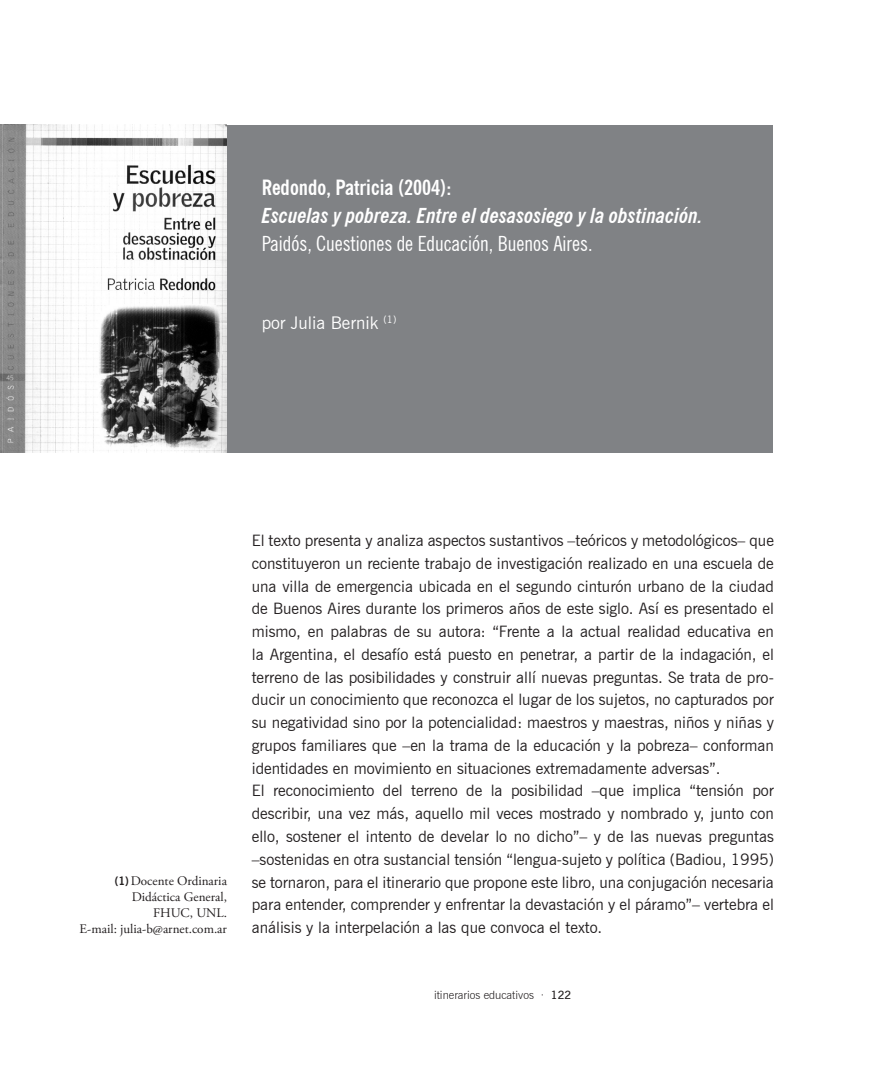
<style>
.page{position:relative;width:893px;height:1067px;background:#fff}
.page>*{position:absolute;margin:0;border:0;box-sizing:border-box;transform-origin:0 0}
.t1{font:italic 700 condensed 21px "News Gothic BT";color:#fff}
.t2{font:condensed 21px "News Gothic BT";color:#fff}
.t3{font:700 condensed 21px "News Gothic BT";color:#fff}
.t4{font:17.5px "News Gothic BT";color:#fff}
.t5{font:15.75px/22.8px "News Gothic BT";color:#231f20}
.t6{font:13.12px/15.8px "Adobe Garamond Pro";color:#231f20;text-align:right}
.t7{font:300 11.38px "News Gothic BT";color:#231f20}
.s1{font-family:"News Gothic BT";font-weight:700;font-size:11.38px}
.s2{font-weight:600}
</style>
<div class="page">
<div style="left:70px;top:125px;width:703px;height:328px;background:#808285"></div>
<img style="left:0;top:125px;width:227px;height:328px">
<h1 class="t3" style="left:262px;top:175px;width:191px">Redondo, Patricia (2004):</h1>
<h1 class="t1" style="left:262px;top:203px;width:442px">Escuelas y pobreza. Entre el desasosiego y la obstinación.</h1>
<h1 class="t2" style="left:262px;top:231px;width:332px">Paidós, Cuestiones de Educación, Buenos Aires.</h1>
<p class="t4" style="left:262px;top:312px;width:136px">por Julia Bernik <sup>(1)</sup></p>
<p class="t6" style="left:80px;top:873px;width:149px"><span class="s1">(1)</span> Docente Ordinaria<br>Didáctica General,<br>FHUC, UNL.<br>E-mail: julia-b@arnet.com.ar</p>
<p class="t5" style="left:252px;top:529px;width:524px">El texto presenta y analiza aspectos sustantivos –teóricos y metodológicos– que constituyeron un reciente trabajo de investigación realizado en una escuela de una villa de emergencia ubicada en el segundo cinturón urbano de la ciudad de Buenos Aires durante los primeros años de este siglo. Así es presentado el mismo, en palabras de su autora: “Frente a la actual realidad educativa en la Argentina, el desafío está puesto en penetrar, a partir de la indagación, el terreno de las posibilidades y construir allí nuevas preguntas. Se trata de pro&shy;ducir un conocimiento que reconozca el lugar de los sujetos, no capturados por su negatividad sino por la potencialidad: maestros y maestras, niños y niñas y grupos familiares que –en la trama de la educación y la pobreza– conforman identidades en movimiento en situaciones extremadamente adversas”.<br>El reconocimiento del terreno de la posibilidad –que implica “tensión por describir, una vez más, aquello mil veces mostrado y nombrado y, junto con ello, sostener el intento de develar lo no dicho”– y de las nuevas preguntas –sostenidas en otra sustancial tensión “lengua-sujeto y política (Badiou, 1995) se tornaron, para el itinerario que propone este libro, una conjugación necesaria para entender, comprender y enfrentar la devastación y el páramo”– vertebra el análisis y la interpelación a las que convoca el texto.</p>
<p class="t7" style="left:434px;top:988px;width:139px">itinerarios educativos · <span class="s2">122</span></p>
</div>
